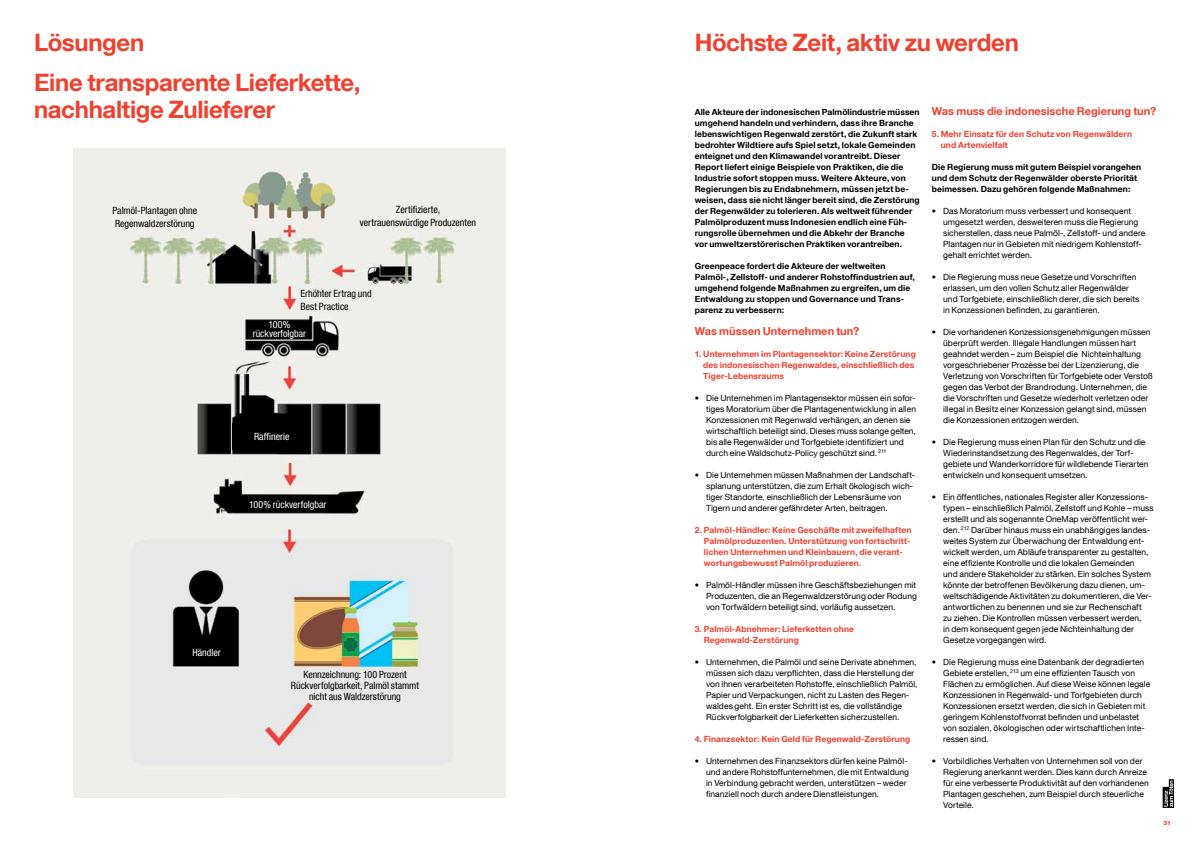
<style>
.page{position:relative;width:1191px;height:842px;background:#fff}
.page>*{position:absolute;margin:0;border:0;box-sizing:border-box;transform-origin:0 0}
.t1{font:700 24px/39.8px "Helvetica Neue LT Com";letter-spacing:-.015em;color:#ef4130}
.t2{font:700 11px "Helvetica Neue LT Com";color:#ef4130}
.t3{font:condensed 10px/13px "Helvetica Neue LT Com";letter-spacing:-.005em;color:#000}
.t4{font:condensed 10px/9px "Helvetica Neue LT Com";letter-spacing:-.005em;color:#fff;text-align:center}
.t5{font:8.5px/11px "Helvetica Neue LT Com";letter-spacing:.005em;color:#000}
.t6{font:700 8.5px/11px "Helvetica Neue LT Com";letter-spacing:.01em;color:#000}
.t7{font:700 8.5px/11px "Helvetica Neue LT Com";letter-spacing:.01em;color:#ef4130}
.t8{font:800 6px "Helvetica Neue";color:#ef4130}
.s1{font-weight:700}
</style>
<div class="page">
<svg style="left:1162px;top:779px;width:12px;height:29px"></svg>
<img style="left:74px;top:149px;width:431px;height:649px">
<div style="left:232px;top:423px;width:45px;height:26px;background:#000"></div>
<h1 class="t1" style="left:34px;top:22px;width:328px">Lösungen<br>Eine transparente Lieferkette,</h1>
<h1 class="t1" style="left:34px;top:89px;width:243px">nachhaltige Zulieferer</h1>
<p class="t3" style="left:112px;top:204px;width:86px">Palmöl-Plantagen ohne<br>Regenwaldzerstörung</p>
<p class="t3" style="left:360px;top:203px;width:118px;text-align:center">Zertifizierte,<br>vertrauenswürdige Produzenten</p>
<p class="t3" style="left:300px;top:287px;width:73px">Erhöhter Ertrag und<br>Best Practice</p>
<p class="t4" style="left:253px;top:320px;width:55px">100% rückverfolgbar</p>
<p class="t4" style="left:254px;top:432px;width:37px">Raffinerie</p>
<p class="t4" style="left:249px;top:500px;width:79px">100% rückverfolgbar</p>
<p class="t4" style="left:192px;top:647px;width:30px">Händler</p>
<p class="t3" style="left:291px;top:669px;width:129px;line-height:11px;text-align:center">Kennzeichnung: 100 Prozent<br>Rückverfolgbarkeit, Palmöl stammt nicht aus Waldzerstörung</p>
<h1 class="t1" style="left:694px;top:22px;width:326px">Höchste Zeit, aktiv zu werden</h1>
<p class="t6" style="left:694px;top:106px;width:226px">Alle Akteure der indonesischen Palmölindustrie müssen umgehend handeln und verhindern, dass ihre Branche lebenswichtigen Regenwald zerstört, die Zukunft stark bedrohter Wildtiere aufs Spiel setzt, lokale Gemeinden enteignet und den Klimawandel vorantreibt. Dieser Report liefert einige Beispiele von Praktiken, die die Industrie sofort stoppen muss. Weitere Akteure, von Regierungen bis zu Endabnehmern, müssen jetzt be&shy;weisen, dass sie nicht länger bereit sind, die Zerstörung der Regenwälder zu tolerieren. Als weltweit führender Palmölproduzent muss Indonesien endlich eine Füh&shy;rungsrolle übernehmen und die Abkehr der Branche<br>vor umweltzerstörerischen Praktiken vorantreiben.</p>
<p class="t6" style="left:694px;top:260px;width:221px">Greenpeace fordert die Akteure der weltweiten Palmöl-, Zellstoff- und anderer Rohstoffindustrien auf, umgehend folgende Maßnahmen zu ergreifen, um die Entwaldung zu stoppen und Governance und Trans&shy;parenz zu verbessern:</p>
<p class="t2" style="left:694px;top:324px;width:166px">Was müssen Unternehmen tun?</p>
<p class="t7" style="left:703px;top:348px;width:214px;text-indent:-9px">1. Unternehmen im Plantagensektor: Keine Zerstörung des indonesischen Regenwaldes, einschließlich des<br>Tiger-Lebensraums</p>
<p class="t5" style="left:706px;top:392px;width:212px;text-indent:-11px"><span class="s1">•</span> Die Unternehmen im Plantagensektor müssen ein sofor&shy;tiges Moratorium über die Plantagenentwicklung in allen Konzessionen mit Regenwald verhängen, an denen sie wirtschaftlich beteiligt sind. Dieses muss solange gelten, bis alle Regenwälder und Torfgebiete identifiziert und durch eine Waldschutz-Policy geschützt sind. <sup>211</sup></p>
<p class="t5" style="left:706px;top:469px;width:210px;text-indent:-11px"><span class="s1">•</span> Die Unternehmen müssen Maßnahmen der Landschaft&shy;splanung unterstützen, die zum Erhalt ökologisch wich&shy;tiger Standorte, einschließlich der Lebensräume von Tigern und anderer gefährdeter Arten, beitragen.</p>
<p class="t7" style="left:704px;top:524px;width:209px;text-indent:-9px">2. Palmöl-Händler: Keine Geschäfte mit zweifelhaften Palmölproduzenten. Unterstützung von fortschritt&shy;lichen Unternehmen und Kleinbauern, die verant&shy;wortungsbewusst Palmöl produzieren.</p>
<p class="t5" style="left:706px;top:579px;width:212px;text-align:justify;text-indent:-11px"><span class="s1">•</span> Palmöl-Händler müssen ihre Geschäftsbeziehungen mit Produzenten, die an Regenwaldzerstörung oder Rodung von Torfwäldern beteiligt sind, vorläufig aussetzen.</p>
<p class="t7" style="left:703px;top:623px;width:152px;text-indent:-9px">3. Palmöl-Abnehmer: Lieferketten ohne<br>Regenwald-Zerstörung</p>
<p class="t5" style="left:706px;top:656px;width:213px;text-indent:-11px"><span class="s1">•</span> Unternehmen, die Palmöl und seine Derivate abnehmen, müssen sich dazu verpflichten, dass die Herstellung der von ihnen verarbeiteten Rohstoffe, einschließlich Palmöl, Papier und Verpackungen, nicht zu Lasten des Regen&shy;waldes geht. Ein erster Schritt ist es, die vollständige Rückverfolgbarkeit der Lieferketten sicherzustellen.</p>
<p class="t7" style="left:694px;top:733px;width:217px">4. Finanzsektor: Kein Geld für Regenwald-Zerstörung</p>
<p class="t5" style="left:706px;top:755px;width:205px;text-indent:-11px"><span class="s1">•</span> Unternehmen des Finanzsektors dürfen keine Palmöl&shy;und andere Rohstoffunternehmen, die mit Entwaldung in Verbindung gebracht werden, unterstützen – weder finanziell noch durch andere Dienstleistungen.</p>
<p class="t2" style="left:932px;top:104px;width:226px">Was muss die indonesische Regierung tun?</p>
<p class="t7" style="left:940px;top:128px;width:193px;text-indent:-9px">5. Mehr Einsatz für den Schutz von Regenwäldern und Artenvielfalt</p>
<p class="t6" style="left:932px;top:161px;width:211px">Die Regierung muss mit gutem Beispiel vorangehen und dem Schutz der Regenwälder oberste Priorität beimessen. Dazu gehören folgende Maßnahmen:</p>
<p class="t5" style="left:943px;top:205px;width:204px;text-indent:-11px"><span class="s1">•</span> Das Moratorium muss verbessert und konsequent umgesetzt werden, desweiteren muss die Regierung sicherstellen, dass neue Palmöl-, Zellstoff- und andere Plantagen nur in Gebieten mit niedrigem Kohlenstoff&shy;gehalt errichtet werden.</p>
<p class="t5" style="left:943px;top:271px;width:198px;text-indent:-11px">• Die Regierung muss neue Gesetze und Vorschriften erlassen, um den vollen Schutz aller Regenwälder und Torfgebiete, einschließlich derer, die sich bereits in Konzessionen befinden, zu garantieren.</p>
<p class="t5" style="left:943px;top:326px;width:211px;text-indent:-11px">• Die vorhandenen Konzessionsgenehmigungen müssen überprüft werden. Illegale Handlungen müssen hart geahndet werden – zum Beispiel die Nichteinhaltung vorgeschriebener Prozesse bei der Lizenzierung, die Verletzung von Vorschriften für Torfgebiete oder Verstoß gegen das Verbot der Brandrodung. Unternehmen, die die Vorschriften und Gesetze wiederholt verletzen oder illegal in Besitz einer Konzession gelangt sind, müssen die Konzessionen entzogen werden.</p>
<p class="t5" style="left:943px;top:436px;width:207px;text-indent:-11px">• Die Regierung muss einen Plan für den Schutz und die Wiederinstandsetzung des Regenwaldes, der Torf&shy;gebiete und Wanderkorridore für wildlebende Tierarten entwickeln und konsequent umsetzen.</p>
<p class="t5" style="left:943px;top:491px;width:212px;text-indent:-11px"><span class="s1">•</span> Ein öffentliches, nationales Register aller Konzessions&shy;typen – einschließlich Palmöl, Zellstoff und Kohle – muss erstellt und als sogenannte OneMap veröffentlicht wer&shy;den. <sup>212</sup> Darüber hinaus muss ein unabhängiges landes&shy;weites System zur Überwachung der Entwaldung ent&shy;wickelt werden, um Abläufe transparenter zu gestalten, eine effiziente Kontrolle und die lokalen Gemeinden<br>und andere Stakeholder zu stärken. Ein solches System könnte der betroffenen Bevölkerung dazu dienen, um&shy;weltschädigende Aktivitäten zu dokumentieren, die Ver&shy;antwortlichen zu benennen und sie zur Rechenschaft<br>zu ziehen. Die Kontrollen müssen verbessert werden,<br>in dem konsequent gegen jede Nichteinhaltung der Gesetze vorgegangen wird.</p>
<p class="t5" style="left:943px;top:656px;width:209px;text-indent:-11px"><span class="s1">•</span> Die Regierung muss eine Datenbank der degradierten Gebiete erstellen, <sup>213</sup> um eine effizienten Tausch von Flächen zu ermöglichen. Auf diese Weise können legale Konzessionen in Regenwald- und Torfgebieten durch Konzessionen ersetzt werden, die sich in Gebieten mit geringem Kohlenstoffvorrat befinden und unbelastet von sozialen, ökologischen oder wirtschaftlichen Inte&shy;ressen sind.</p>
<p class="t5" style="left:943px;top:755px;width:207px;text-indent:-11px">• Vorbildliches Verhalten von Unternehmen soll von der Regierung anerkannt werden. Dies kann durch Anreize für eine verbesserte Produktivität auf den vorhandenen Plantagen geschehen, zum Beispiel durch steuerliche Vorteile.</p>
<p class="t8" style="left:1163px;top:819px;width:9px">31</p>
</div>
